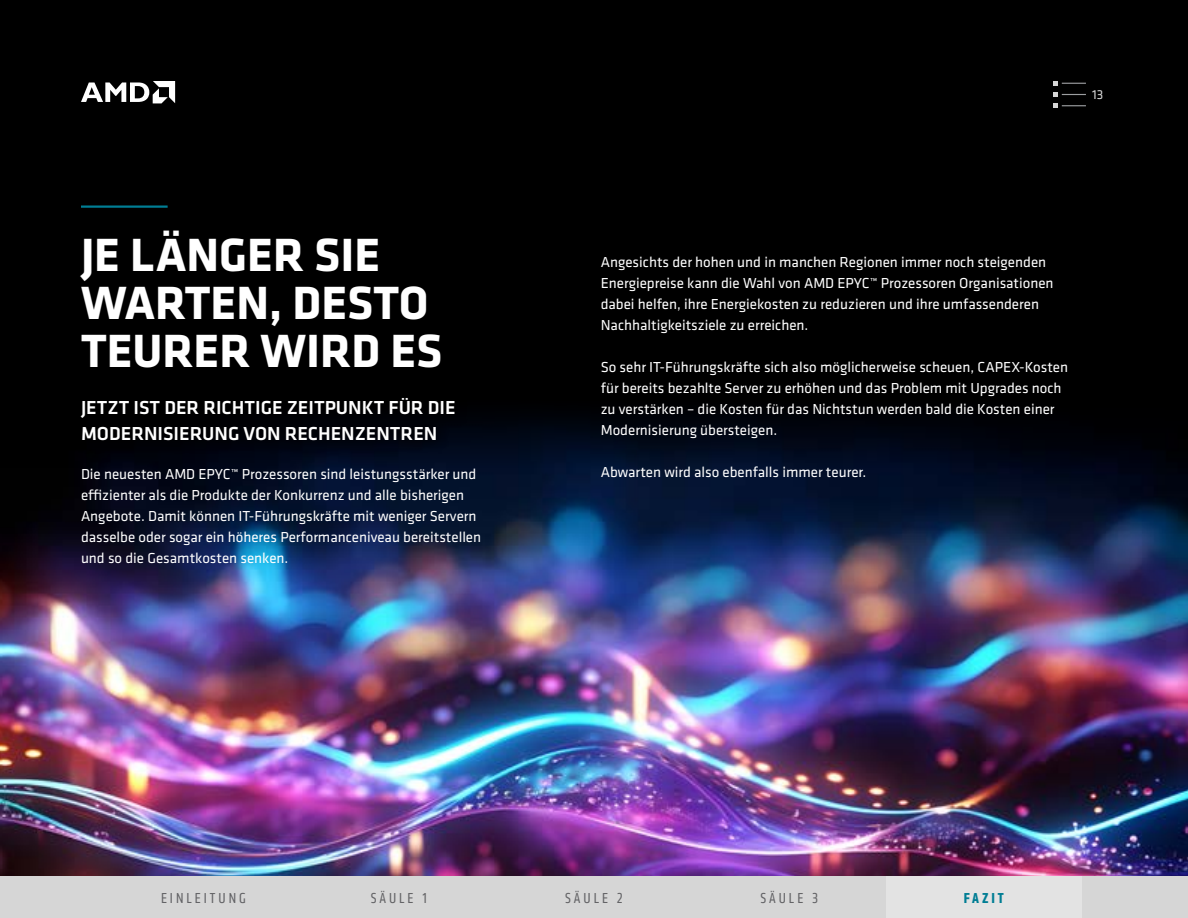
<style>
.page{position:relative;width:1188px;height:918px;background:#000}
.page>*{position:absolute;margin:0;border:0;box-sizing:border-box;transform-origin:0 0}
.t1{font:700 48.3px/48px "Klavika";color:#fff}
.t2{font:500 19.5px/25.5px "Klavika";color:#fff}
.t3{font:15px/21px "Klavika";color:#fff}
.t4{font:condensed 15px "Klavika";letter-spacing:.2em;color:#636366}
.t5{font:700 condensed 15px "Klavika";letter-spacing:.2em;color:#007d94}
.t6{font:13.5px "Klavika";color:#d6d6d6}
</style>
<div class="page">
<img style="left:0;top:417px;width:1188px;height:459px">
<hr style="left:81px;top:205px;width:87px;height:3px;background:#007d94">
<div style="left:67px;top:384px;width:402px;height:69px;background:#000"></div>
<div style="left:0;top:876px;width:1188px;height:42px;background:#d6d6d6"></div>
<svg style="left:1054px;top:92px;width:32px;height:5px"></svg>
<svg style="left:1054px;top:104px;width:32px;height:4px"></svg>
<svg style="left:1054px;top:81px;width:32px;height:4px"></svg>
<div style="left:886px;top:876px;width:195px;height:42px;background:#e3e3e3"></div>
<svg style="left:81px;top:81px;width:94px;height:22px"></svg>
<p class="t6" style="left:1092px;top:86px;width:13px">13</p>
<h1 class="t1" style="left:81px;top:229px;width:363px">JE LÄNGER SIE<br>WARTEN, DESTO<br>TEURER WIRD ES</h1>
<h2 class="t2" style="left:81px;top:395px;width:376px">JETZT IST DER RICHTIGE ZEITPUNKT FÜR DIE<br>MODERNISIERUNG VON RECHENZENTREN</h2>
<p class="t3" style="left:601px;top:251px;width:454px">Angesichts der hohen und in manchen Regionen immer noch steigenden Energiepreise kann die Wahl von AMD EPYC™ Prozessoren Organisationen dabei helfen, ihre Energiekosten zu reduzieren und ihre umfassenderen Nachhaltigkeitsziele zu erreichen.</p>
<p class="t3" style="left:601px;top:356px;width:469px">So sehr IT-Führungskräfte sich also möglicherweise scheuen, CAPEX-Kosten für bereits bezahlte Server zu erhöhen und das Problem mit Upgrades noch zu verstärken – die Kosten für das Nichtstun werden bald die Kosten einer Modernisierung übersteigen.</p>
<p class="t3" style="left:81px;top:463px;width:397px">Die neuesten AMD EPYC™ Prozessoren sind leistungsstärker und</p>
<p class="t3" style="left:601px;top:461px;width:267px">Abwarten wird also ebenfalls immer teurer.</p>
<p class="t3" style="left:81px;top:484px;width:402px">effizienter als die Produkte der Konkurrenz und alle bisherigen Angebote. Damit können IT-Führungskräfte mit weniger Servern dasselbe oder sogar ein höheres Performanceniveau bereitstellen und so die Gesamtkosten senken.</p>
<p class="t4" style="left:161px;top:889px;width:86px">EINLEITUNG</p>
<p class="t4" style="left:371px;top:889px;width:58px">SÄULE 1</p>
<p class="t4" style="left:565px;top:889px;width:59px">SÄULE 2</p>
<p class="t4" style="left:760px;top:889px;width:59px">SÄULE 3</p>
<p class="t5" style="left:964px;top:888px;width:42px">FAZIT</p>
</div>
